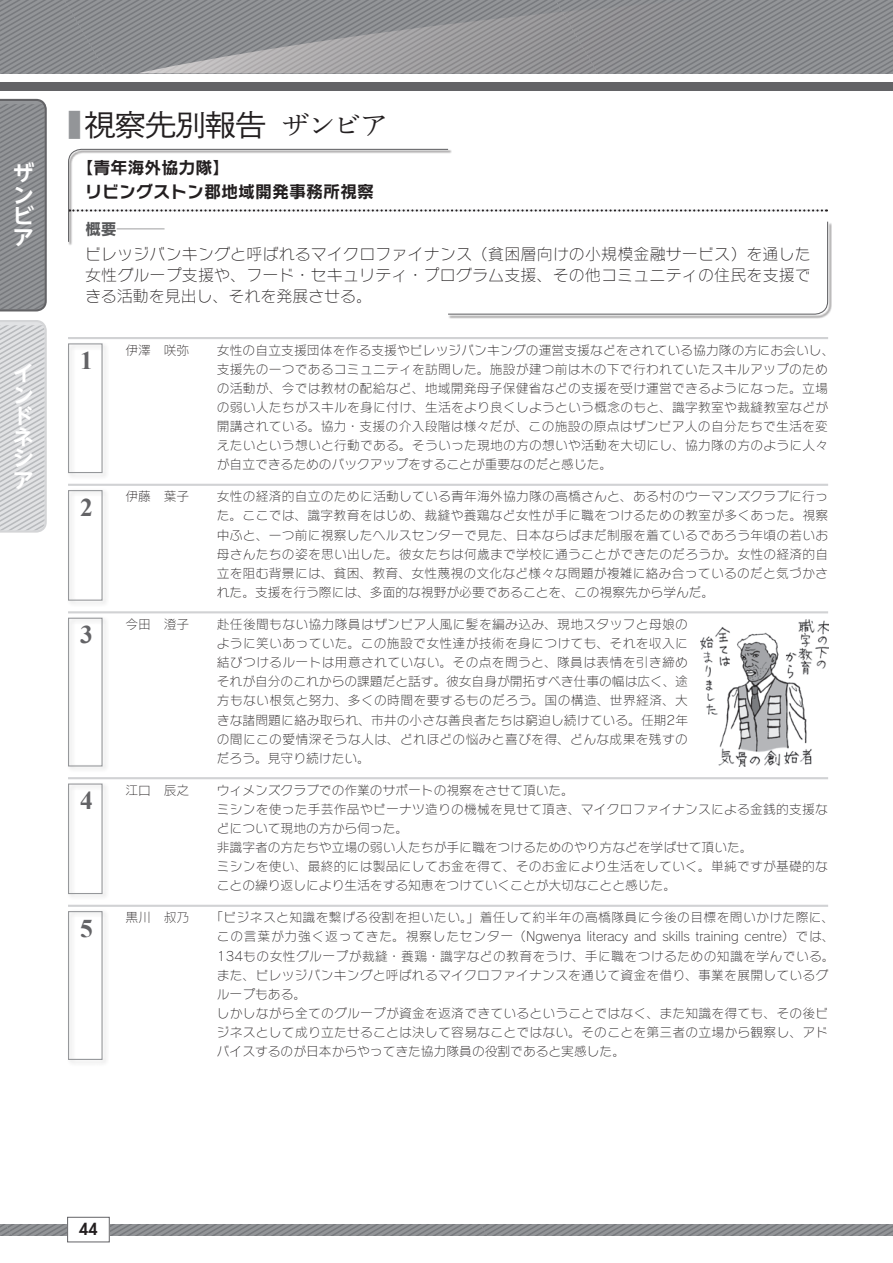
<style>
.page{position:relative;width:893px;height:1263px;background:#fff}
.page>*{position:absolute;margin:0;border:0;box-sizing:border-box;transform-origin:0 0}
.t1{font:29.7px "Shuei Go Kin Std L";letter-spacing:-.03em;color:#231f20;scale:1.05 1}
.t2{font:700 25.5px "Times New Roman";color:#636366}
.t3{font:700 21.3px/21.3px "UD Shin Go NT Pro De";color:#fff;text-align:justify}
.t4{font:16.95px/23.4px "Rodin NTLG Pro B";color:#231f20}
.t5{font:15.9px/21.3px "Rodin NTLG Pro L";letter-spacing:.015em;color:#231f20;text-align:justify}
.t6{font:15.9px "Rodin NTLG Pro B";color:#57585a}
.t7{font:800 15.9px "Futura Std";color:#231f20}
.t8{font:12.75px/19.2px "Rodin NTLG Pro L";letter-spacing:.02em;color:#231f20}
.t9{font:12.75px/19.2px "Rodin NTLG Pro L";color:#231f20}
.s1{font-family:"Shuei Min Pr 6 L";font-size:37.2px;color:#939598}
.s2{font-family:"Shuei Min Pr 6 L";font-size:26.85px}
</style>
<div class="page">
<div style="left:67px;top:1217px;width:43px;height:25px;border:1px solid #636366"></div>
<svg style="left:0;top:1225px;width:66px;height:11px"></svg>
<svg style="left:111px;top:1225px;width:781px;height:11px;background:#888a8e"></svg>
<svg style="left:0;top:320px;width:47px;height:213px;background:#d2d3d6"></svg>
<svg style="left:0;top:98px;width:47px;height:214px;background:#888a8d"></svg>
<svg style="left:0;top:0;width:137px;height:73px;background:#888a8e"></svg>
<div style="left:0;top:82px;width:893px;height:8px;background:#636366"></div>
<svg style="left:137px;top:0;width:755px;height:73px;background:#8f9093"></svg>
<svg style="left:892px;top:0;width:1px;height:73px"></svg>
<hr style="left:68px;top:337px;width:760px;height:2px;background:#d1d2d4">
<hr style="left:68px;top:484px;width:760px;height:2px;background:#d1d2d4">
<hr style="left:68px;top:611px;width:760px;height:2px;background:#d1d2d4">
<hr style="left:68px;top:777px;width:760px;height:2px;background:#d1d2d4">
<hr style="left:68px;top:905px;width:760px;height:2px;background:#d1d2d4">
<div style="left:448px;top:222px;width:384px;height:96px;background:#231f20;opacity:.75"></div>
<svg style="left:68px;top:148px;width:761px;height:167px"></svg>
<div style="left:68px;top:343px;width:35px;height:130px;border:1px solid #939598"></div>
<div style="left:68px;top:490px;width:35px;height:111px;border:1px solid #939598"></div>
<img style="left:701px;top:620px;width:127px;height:146px">
<div style="left:68px;top:618px;width:35px;height:148px;border:1px solid #939598"></div>
<div style="left:68px;top:783px;width:35px;height:111px;border:1px solid #939598"></div>
<div style="left:68px;top:911px;width:35px;height:149px;border:1px solid #939598"></div>
<h3 class="t3" style="left:13px;top:162px;width:23px">ザンビア</h3>
<h3 class="t3" style="left:13px;top:362px;width:22px">インドネシア</h3>
<h1 class="t1" style="left:67px;top:105px;width:307px"><span class="s1">■</span> 視察先別報告<span class="s2">ザンビア</span></h1>
<h3 class="t4" style="left:85px;top:156px;width:291px;text-indent:-9px">【青年海外協力隊】<br>リビングストン郡地域開発事務所視察</h3>
<p class="t6" style="left:85px;top:218px;width:81px">概要─</p>
<p class="t5" style="left:85px;top:242px;width:727px">ビレッジバンキングと呼ばれるマイクロファイナンス（貧困層向けの小規模金融サービス）を通した女性グループ支援や、フード・セキュリティ・プログラム支援、その他コミュニティの住民を支援できる活動を見出し、それを発展させる。</p>
<h2 class="t2" style="left:80px;top:343px;width:14px">1</h2>
<h2 class="t2" style="left:80px;top:489px;width:14px">2</h2>
<h2 class="t2" style="left:80px;top:617px;width:14px">3</h2>
<h2 class="t2" style="left:80px;top:783px;width:14px">4</h2>
<h2 class="t2" style="left:80px;top:910px;width:14px">5</h2>
<p class="t8" style="left:125px;top:340px;width:65px">伊澤　咲弥</p>
<p class="t8" style="left:217px;top:340px;width:619px">女性の自立支援団体を作る支援やビレッジバンキングの運営支援などをされている協力隊の方にお会いし、支援先の一つであるコミュニティを訪問した。施設が建つ前は木の下で行われていたスキルアップのための活動が、今では教材の配給など、地域開発母子保健省などの支援を受け運営できるようになった。立場の弱い人たちがスキルを身に付け、生活をより良くしようという概念のもと、識字教室や裁縫教室などが開講されている。協力・支援の介入段階は様々だが、この施設の原点はザンビア人の自分たちで生活を変えたいという想いと行動である。そういった現地の方の想いや活動を大切にし、協力隊の方のように人々が自立できるためのバックアップをすることが重要なのだと感じた。</p>
<p class="t8" style="left:125px;top:486px;width:65px">伊藤　葉子</p>
<p class="t8" style="left:217px;top:486px;width:613px;text-align:justify">女性の経済的自立のために活動している青年海外協力隊の高橋さんと、ある村のウーマンズクラブに行った。ここでは、識字教育をはじめ、裁縫や養鶏など女性が手に職をつけるための教室が多くあった。視察中ふと、一つ前に視察したヘルスセンターで見た、日本ならばまだ制服を着ているであろう年頃の若いお母さんたちの姿を思い出した。彼女たちは何歳まで学校に通うことができたのだろうか。女性の経済的自立を阻む背景には、貧困、教育、女性蔑視の文化など様々な問題が複雑に絡み合っているのだと気づかされた。支援を行う際には、多面的な視野が必要であることを、この視察先から学んだ。</p>
<p class="t8" style="left:125px;top:614px;width:65px">今田　澄子</p>
<p class="t8" style="left:217px;top:614px;width:473px;text-align:justify">赴任後間もない協力隊員はザンビア人風に髪を編み込み、現地スタッフと母娘のように笑いあっていた。この施設で女性達が技術を身につけても、それを収入に結びつけるルートは用意されていない。その点を問うと、隊員は表情を引き締めそれが自分のこれからの課題だと話す。彼女自身が開拓すべき仕事の幅は広く、途方もない根気と努力、多くの時間を要するものだろう。国の構造、世界経済、大きな諸問題に絡み取られ、市井の小さな善良者たちは窮迫し続けている。任期2年の間にこの愛情深そうな人は、どれほどの悩みと喜びを得、どんな成果を残すのだろう。見守り続けたい。</p>
<p class="t8" style="left:125px;top:780px;width:65px">江口　辰之</p>
<p class="t9" style="left:217px;top:780px;width:613px">ウィメンズクラブでの作業のサポートの視察をさせて頂いた。<br>ミシンを使った手芸作品やピーナツ造りの機械を見せて頂き、マイクロファイナンスによる金銭的支援などについて現地の方から伺った。<br>非識字者の方たちや立場の弱い人たちが手に職をつけるためのやり方などを学ばせて頂いた。<br>ミシンを使い、最終的には製品にしてお金を得て、そのお金により生活をしていく。単純ですが基礎的なことの繰り返しにより生活をする知恵をつけていくことが大切なことと感じた。</p>
<p class="t8" style="left:125px;top:907px;width:65px">黒川　叔乃</p>
<p class="t8" style="left:217px;top:907px;width:619px;text-indent:-6px">「ビジネスと知識を繋げる役割を担いたい。」着任して約半年の高橋隊員に今後の目標を問いかけた際に、この言葉が力強く返ってきた。視察したセンター（Ngwenya literacy and skills training centre）では、134もの女性グループが裁縫・養鶏・識字などの教育をうけ、手に職をつけるための知識を学んでいる。また、ビレッジバンキングと呼ばれるマイクロファイナンスを通じて資金を借り、事業を展開しているグループもある。<br>しかしながら全てのグループが資金を返済できているということではなく、また知識を得ても、その後ビジネスとして成り立たせることは決して容易なことではない。そのことを第三者の立場から観察し、アドバイスするのが日本からやってきた協力隊員の役割であると実感した。</p>
<p class="t7" style="left:79px;top:1219px;width:20px">44</p>
</div>
